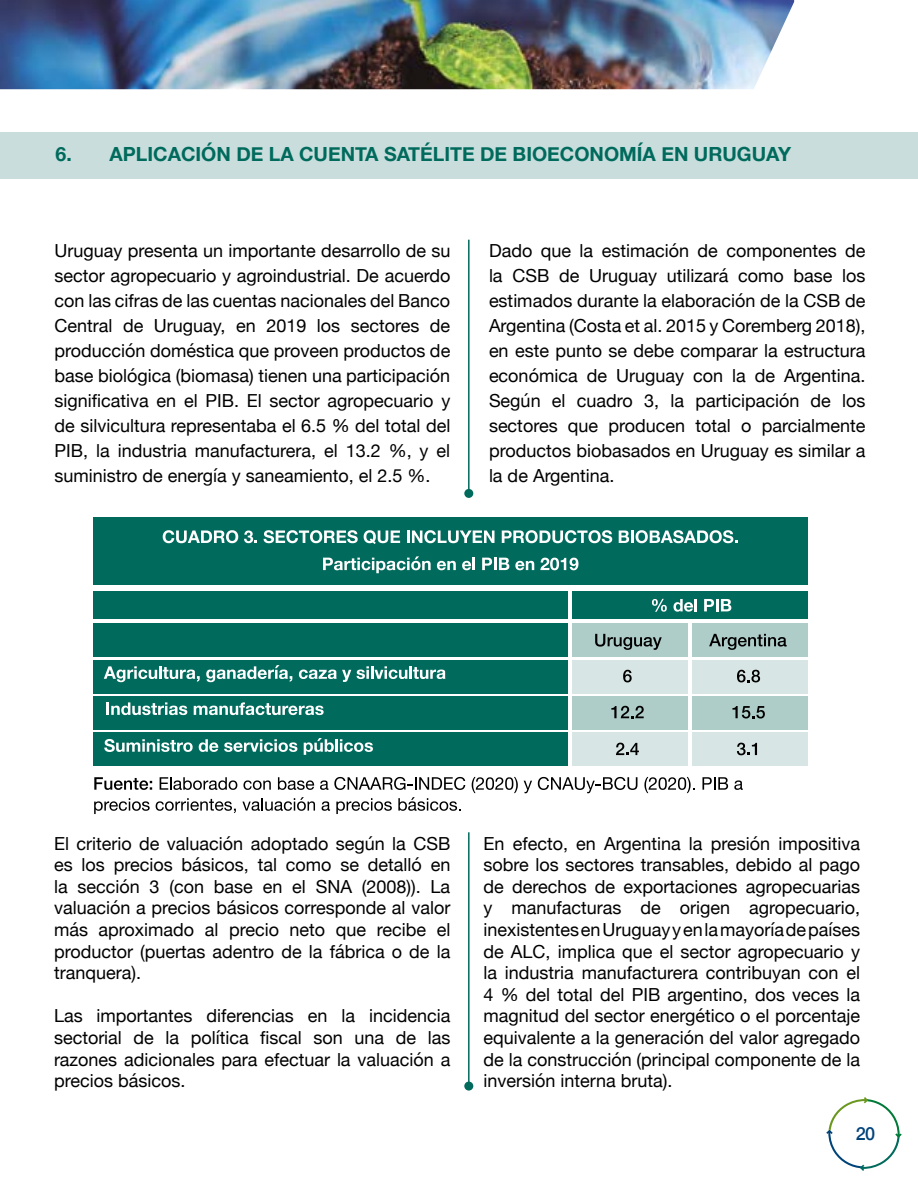
<style>
.page{position:relative;width:918px;height:1188px;background:#fff}
.page>*{position:absolute;margin:0;border:0;box-sizing:border-box;transform-origin:0 0}
.t1{font:700 19.5px "Helvetica Neue";color:#006a5d}
.t2{font:18px/21.6px "Helvetica Neue";color:#000;text-align:justify}
.t3{font:500 18px "Helvetica Neue";color:#00437a}
</style>
<div class="page">
<img style="left:0;top:0;width:794px;height:89px">
<svg style="left:826px;top:1097px;width:76px;height:74px"></svg>
<div style="left:0;top:132px;width:918px;height:46px;background:#c9dedc"></div>
<div style="left:93px;top:517px;width:715px;height:67px;background:#006a5d"></div>
<div style="left:93px;top:591px;width:475px;height:27px;background:#006a5d"></div>
<div style="left:572px;top:591px;width:236px;height:27px;background:#006a5d"></div>
<div style="left:93px;top:624px;width:475px;height:33px;background:#006a5d"></div>
<div style="left:93px;top:660px;width:475px;height:34px;background:#006a5d"></div>
<div style="left:93px;top:696px;width:475px;height:34px;background:#006a5d"></div>
<div style="left:93px;top:733px;width:475px;height:33px;background:#006a5d"></div>
<div style="left:572px;top:624px;width:116px;height:33px;background:#aeccc8"></div>
<div style="left:572px;top:660px;width:116px;height:34px;background:#d7e6e5"></div>
<div style="left:572px;top:696px;width:116px;height:34px;background:#aeccc8"></div>
<div style="left:572px;top:733px;width:116px;height:33px;background:#d7e6e5"></div>
<div style="left:692px;top:624px;width:116px;height:33px;background:#aeccc8"></div>
<div style="left:692px;top:660px;width:116px;height:34px;background:#d7e6e5"></div>
<div style="left:692px;top:696px;width:116px;height:34px;background:#aeccc8"></div>
<div style="left:692px;top:733px;width:116px;height:33px;background:#d7e6e5"></div>
<svg style="left:163px;top:530px;width:75px;height:13px"></svg>
<svg style="left:244px;top:531px;width:13px;height:12px"></svg>
<svg style="left:264px;top:530px;width:94px;height:13px"></svg>
<svg style="left:364px;top:530px;width:36px;height:14px"></svg>
<svg style="left:407px;top:530px;width:88px;height:13px"></svg>
<svg style="left:502px;top:530px;width:110px;height:13px"></svg>
<svg style="left:619px;top:530px;width:119px;height:13px"></svg>
<svg style="left:323px;top:556px;width:108px;height:17px"></svg>
<svg style="left:437px;top:561px;width:19px;height:9px"></svg>
<svg style="left:462px;top:558px;width:13px;height:12px"></svg>
<svg style="left:482px;top:558px;width:27px;height:12px"></svg>
<svg style="left:515px;top:561px;width:19px;height:9px"></svg>
<svg style="left:540px;top:558px;width:38px;height:12px"></svg>
<svg style="left:652px;top:599px;width:15px;height:13px"></svg>
<svg style="left:674px;top:599px;width:23px;height:13px"></svg>
<svg style="left:704px;top:599px;width:27px;height:12px"></svg>
<svg style="left:104px;top:666px;width:96px;height:16px"></svg>
<svg style="left:206px;top:665px;width:86px;height:17px"></svg>
<svg style="left:299px;top:670px;width:52px;height:12px"></svg>
<svg style="left:357px;top:666px;width:88px;height:13px"></svg>
<svg style="left:106px;top:702px;width:81px;height:13px"></svg>
<svg style="left:194px;top:702px;width:130px;height:13px"></svg>
<svg style="left:104px;top:739px;width:89px;height:13px"></svg>
<svg style="left:199px;top:739px;width:19px;height:13px"></svg>
<svg style="left:224px;top:739px;width:73px;height:13px"></svg>
<svg style="left:304px;top:738px;width:69px;height:17px"></svg>
<svg style="left:595px;top:634px;width:67px;height:16px"></svg>
<svg style="left:709px;top:634px;width:78px;height:16px"></svg>
<svg style="left:623px;top:670px;width:9px;height:12px"></svg>
<svg style="left:737px;top:670px;width:23px;height:12px"></svg>
<svg style="left:611px;top:706px;width:33px;height:12px"></svg>
<svg style="left:732px;top:706px;width:33px;height:13px"></svg>
<svg style="left:616px;top:743px;width:23px;height:12px"></svg>
<svg style="left:737px;top:743px;width:20px;height:12px"></svg>
<svg style="left:94px;top:777px;width:58px;height:13px"></svg>
<svg style="left:160px;top:777px;width:77px;height:13px"></svg>
<svg style="left:243px;top:780px;width:28px;height:10px"></svg>
<svg style="left:278px;top:777px;width:36px;height:13px"></svg>
<svg style="left:320px;top:777px;width:145px;height:13px"></svg>
<svg style="left:472px;top:777px;width:46px;height:16px"></svg>
<svg style="left:524px;top:781px;width:8px;height:12px"></svg>
<svg style="left:538px;top:777px;width:99px;height:16px"></svg>
<svg style="left:644px;top:777px;width:51px;height:16px"></svg>
<svg style="left:702px;top:777px;width:26px;height:13px"></svg>
<svg style="left:734px;top:780px;width:9px;height:10px"></svg>
<svg style="left:94px;top:798px;width:56px;height:16px"></svg>
<svg style="left:156px;top:798px;width:80px;height:15px"></svg>
<svg style="left:242px;top:797px;width:73px;height:14px"></svg>
<svg style="left:322px;top:801px;width:8px;height:10px"></svg>
<svg style="left:336px;top:798px;width:56px;height:16px"></svg>
<svg style="left:398px;top:797px;width:63px;height:14px"></svg>
<hr style="left:468px;top:240px;width:2px;height:250px;background:#006a5d">
<div style="left:464px;top:489px;width:9px;height:9px;background:#006a5d;border-radius:50%"></div>
<hr style="left:468px;top:832px;width:2px;height:251px;background:#006a5d">
<div style="left:464px;top:1082px;width:9px;height:9px;background:#006a5d;border-radius:50%"></div>
<p class="t1" style="left:56px;top:138px;width:737px">6. APLICACIÓN DE LA CUENTA SATÉLITE DE BIOECONOMÍA EN URUGUAY</p>
<p class="t2" style="left:55px;top:239px;width:397px;line-height:25px">Uruguay presenta un importante desarrollo de su sector agropecuario y agroindustrial. De acuerdo con las cifras de las cuentas nacionales del Banco Central de Uruguay, en 2019 los sectores de producción doméstica que proveen productos de base biológica (biomasa) tienen una participación significativa en el PIB. El sector agropecuario y de silvicultura representaba el 6.5 % del total del PIB, la industria manufacturera, el 13.2 %, y el suministro de energía y saneamiento, el 2.5 %.</p>
<p class="t2" style="left:489px;top:239px;width:378px;line-height:25px">Dado que la estimación de componentes de la CSB de Uruguay utilizará como base los estimados durante la elaboración de la CSB de Argentina (Costa et al. 2015 y Coremberg 2018), en este punto se debe comparar la estructura económica de Uruguay con la de Argentina.<br>Según el cuadro 3, la participación de los sectores que producen total o parcialmente productos biobasados en Uruguay es similar a la de Argentina.</p>
<p class="t2" style="left:54px;top:833px;width:398px">El criterio de valuación adoptado según la CSB es los precios básicos, tal como se detalló en la sección 3 (con base en el SNA (2008)). La valuación a precios básicos corresponde al valor más aproximado al precio neto que recibe el productor (puertas adentro de la fábrica o de la tranquera).</p>
<p class="t2" style="left:54px;top:1006px;width:398px">Las importantes diferencias en la incidencia sectorial de la política fiscal son una de las razones adicionales para efectuar la valuación a precios básicos.</p>
<p class="t2" style="left:484px;top:833px;width:378px">En efecto, en Argentina la presión impositiva sobre los sectores transables, debido al pago de derechos de exportaciones agropecuarias y manufacturas de origen agropecuario, inexistentes en Uruguay y en la mayoría de países de ALC, implica que el sector agropecuario y la industria manufacturera contribuyan con el 4 % del total del PIB argentino, dos veces la magnitud del sector energético o el porcentaje equivalente a la generación del valor agregado de la construcción (principal componente de la inversión interna bruta).</p>
<p class="t3" style="left:856px;top:1119px;width:21px">20</p>
</div>
